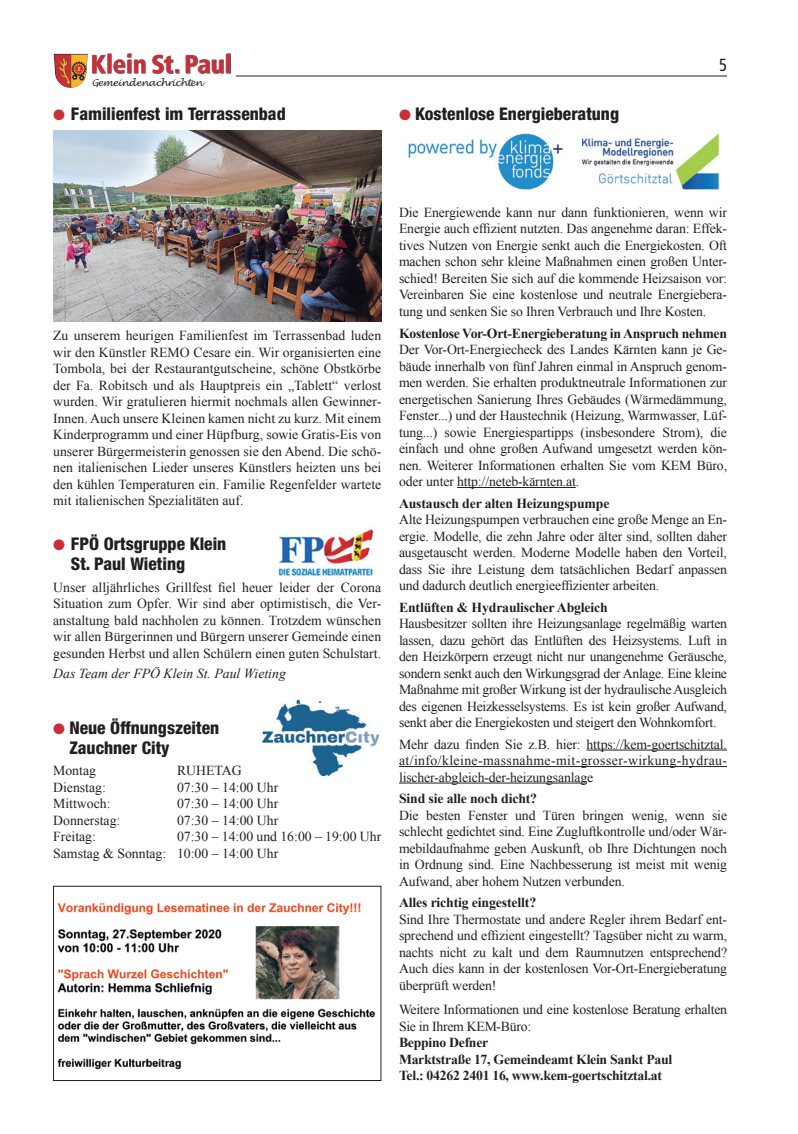
<style>
.page{position:relative;width:798px;height:1134px;background:#fff}
.page>*{position:absolute;margin:0;border:0;box-sizing:border-box;transform-origin:0 0}
.t1{font:900 condensed 25.25px "Frutiger";letter-spacing:-.01em;color:#ca2f38}
.t2{font:800 condensed 17.5px/20px "Helvetica Neue";color:#231f20}
.t3{font:condensed 17.5px "Frutiger";color:#231f20;scale:.95 1}
.t4{font:13.75px/16.5px "Times New Roman";letter-spacing:-.01em;color:#231f20;text-align:justify}
.t5{font:700 13.75px/16.5px "Times New Roman";letter-spacing:-.02em;color:#231f20}
.t6{font:italic 13.75px "Times New Roman";color:#231f20}
.t7{font:italic 9.38px "Lucida Handwriting";letter-spacing:-.035em;color:#231f20}
.s1{color:#ca2f38}
</style>
<div class="page">
<hr style="left:236px;top:76px;width:490px;height:1px;background:#231f20">
<img style="left:54px;top:54px;width:34px;height:34px">
<img style="left:92px;top:54px;width:138px;height:19px">
<img style="left:53px;top:131px;width:328px;height:191px">
<img style="left:278px;top:529px;width:96px;height:47px">
<hr style="left:457px;top:487px;width:118px;height:1px;background:#231f20">
<hr style="left:586px;top:750px;width:140px;height:1px;background:#231f20">
<hr style="left:399px;top:766px;width:327px;height:1px;background:#231f20">
<hr style="left:399px;top:783px;width:188px;height:1px;background:#231f20">
<img style="left:408px;top:133px;width:312px;height:57px">
<img style="left:57px;top:902px;width:319px;height:168px">
<div style="left:53px;top:886px;width:328px;height:195px;border:1px solid #231f20"></div>
<img style="left:262px;top:699px;width:118px;height:76px">
<h1 class="t1" style="left:91px;top:49px;width:142px">Klein St. Paul</h1>
<p class="t3" style="left:718px;top:55px;width:10px">5</p>
<p class="t7" style="left:92px;top:77px;width:112px">Gemeindenachrichten</p>
<p class="t2" style="left:53px;top:104px;width:234px"><span class="s1">●</span> Familienfest im Terrassenbad</p>
<p class="t2" style="left:399px;top:104px;width:221px"><span class="s1">●</span> Kostenlose Energieberatung</p>
<p class="t4" style="left:53px;top:327px;width:329px">Zu unserem heurigen Familienfest im Terrassenbad luden wir den Künstler REMO Cesare ein. Wir organisierten eine Tombola, bei der Restaurantgutscheine, schöne Obstkörbe der Fa. Robitsch und als Hauptpreis ein „Tablett“ verlost wurden. Wir gratulieren hiermit nochmals allen Gewinner-Innen. Auch unsere Kleinen kamen nicht zu kurz. Mit einem Kinderprogramm und einer Hüpfburg, sowie Gratis-Eis von unserer Bürgermeisterin genossen sie den Abend. Die schö&shy;nen italienischen Lieder unseres Künstlers heizten uns bei den kühlen Temperaturen ein. Familie Regenfelder wartete mit italienischen Spezialitäten auf.</p>
<p class="t2" style="left:71px;top:534px;width:157px;text-indent:-18px"><span class="s1">●</span> FPÖ Ortsgruppe Klein<br>St. Paul Wieting</p>
<p class="t4" style="left:53px;top:579px;width:329px">Unser alljährliches Grillfest fiel heuer leider der Corona Situation zum Opfer. Wir sind aber optimistisch, die Ver&shy;anstaltung bald nachholen zu können. Trotzdem wünschen wir allen Bürgerinnen und Bürgern unserer Gemeinde einen gesunden Herbst und allen Schülern einen guten Schulstart.</p>
<p class="t6" style="left:53px;top:664px;width:234px">Das Team der FPÖ Klein St. Paul Wieting</p>
<p class="t2" style="left:69px;top:717px;width:151px;text-indent:-16px"><span class="s1">●</span> Neue Öffnungszeiten<br>Zauchner City</p>
<p class="t4" style="left:53px;top:762px;width:44px">Montag</p>
<p class="t4" style="left:177px;top:762px;width:66px">RUHETAG</p>
<p class="t4" style="left:53px;top:779px;width:54px">Dienstag:</p>
<p class="t4" style="left:177px;top:779px;width:103px">07:30 – 14:00 Uhr</p>
<p class="t4" style="left:53px;top:795px;width:59px">Mittwoch:</p>
<p class="t4" style="left:177px;top:795px;width:103px">07:30 – 14:00 Uhr</p>
<p class="t4" style="left:53px;top:812px;width:69px">Donnerstag:</p>
<p class="t4" style="left:177px;top:812px;width:103px">07:30 – 14:00 Uhr</p>
<p class="t4" style="left:53px;top:828px;width:44px">Freitag:</p>
<p class="t4" style="left:53px;top:828px;width:329px;text-indent:124px">07:30 – 14:00 und 16:00 – 19:00 Uhr<br>Samstag &amp; Sonntag: 10:00 – 14:00 Uhr</p>
<p class="t4" style="left:399px;top:204px;width:329px">Die Energiewende kann nur dann funktionieren, wenn wir Energie auch effizient nutzten. Das angenehme daran: Effek&shy;tives Nutzen von Energie senkt auch die Energiekosten. Oft machen schon sehr kleine Maßnahmen einen großen Unter&shy;schied! Bereiten Sie sich auf die kommende Heizsaison vor:<br>Vereinbaren Sie eine kostenlose und neutrale Energiebera&shy;tung und senken Sie so Ihren Verbrauch und Ihre Kosten.</p>
<p class="t5" style="left:399px;top:324px;width:329px">Kostenlose Vor-Ort-Energieberatung in Anspruch nehmen</p>
<p class="t4" style="left:399px;top:341px;width:329px">Der Vor-Ort-Energiecheck des Landes Kärnten kann je Ge&shy;bäude innerhalb von fünf Jahren einmal in Anspruch genom&shy;men werden. Sie erhalten produktneutrale Informationen zur energetischen Sanierung Ihres Gebäudes (Wärmedämmung, Fenster...) und der Haustechnik (Heizung, Warmwasser, Lüf&shy;tung...) sowie Energiespartipps (insbesondere Strom), die einfach und ohne großen Aufwand umgesetzt werden kön&shy;nen. Weiterer Informationen erhalten Sie vom KEM Büro, oder unter http://neteb-kärnten.at.</p>
<p class="t5" style="left:399px;top:494px;width:212px">Austausch der alten Heizungspumpe</p>
<p class="t4" style="left:399px;top:511px;width:329px">Alte Heizungspumpen verbrauchen eine große Menge an En&shy;ergie. Modelle, die zehn Jahre oder älter sind, sollten daher ausgetauscht werden. Moderne Modelle haben den Vorteil, dass Sie ihre Leistung dem tatsächlichen Bedarf anpassen und dadurch deutlich energieeffizienter arbeiten.</p>
<p class="t5" style="left:399px;top:598px;width:210px">Entlüften &amp; Hydraulischer Abgleich</p>
<p class="t4" style="left:399px;top:615px;width:329px">Hausbesitzer sollten ihre Heizungsanlage regelmäßig warten lassen, dazu gehört das Entlüften des Heizsystems. Luft in den Heizkörpern erzeugt nicht nur unangenehme Geräusche, sondern senkt auch den Wirkungsgrad der Anlage. Eine kleine Maßnahme mit großer Wirkung ist der hydraulische Ausgleich des eigenen Heizkesselsystems. Es ist kein großer Aufwand, senkt aber die Energiekosten und steigert den Wohnkomfort.</p>
<p class="t4" style="left:399px;top:735px;width:329px">Mehr dazu finden Sie z.B. hier: https://kem-goertschitztal. at/info/kleine-massnahme-mit-grosser-wirkung-hydrau&shy;lischer-abgleich-der-heizungsanlage</p>
<p class="t5" style="left:399px;top:790px;width:140px">Sind sie alle noch dicht?</p>
<p class="t4" style="left:399px;top:806px;width:329px">Die besten Fenster und Türen bringen wenig, wenn sie schlecht gedichtet sind. Eine Zugluftkontrolle und/oder Wär&shy;mebildaufnahme geben Auskunft, ob Ihre Dichtungen noch in Ordnung sind. Eine Nachbesserung ist meist mit wenig Aufwand, aber hohem Nutzen verbunden.</p>
<p class="t5" style="left:399px;top:894px;width:139px">Alles richtig eingestellt?</p>
<p class="t4" style="left:399px;top:910px;width:329px">Sind Ihre Thermostate und andere Regler ihrem Bedarf ent&shy;sprechend und effizient eingestellt? Tagsüber nicht zu warm, nachts nicht zu kalt und dem Raumnutzen entsprechend?<br>Auch dies kann in der kostenlosen Vor-Ort-Energieberatung überprüft werden!</p>
<p class="t4" style="left:399px;top:1001px;width:329px">Weitere Informationen und eine kostenlose Beratung erhalten<br>Sie in Ihrem KEM-Büro:</p>
<p class="t5" style="left:399px;top:1034px;width:275px">Beppino Defner<br>Marktstraße 17, Gemeindeamt Klein Sankt Paul<br>Tel.: 04262 2401 16, www.kem-goertschitztal.at</p>
</div>
